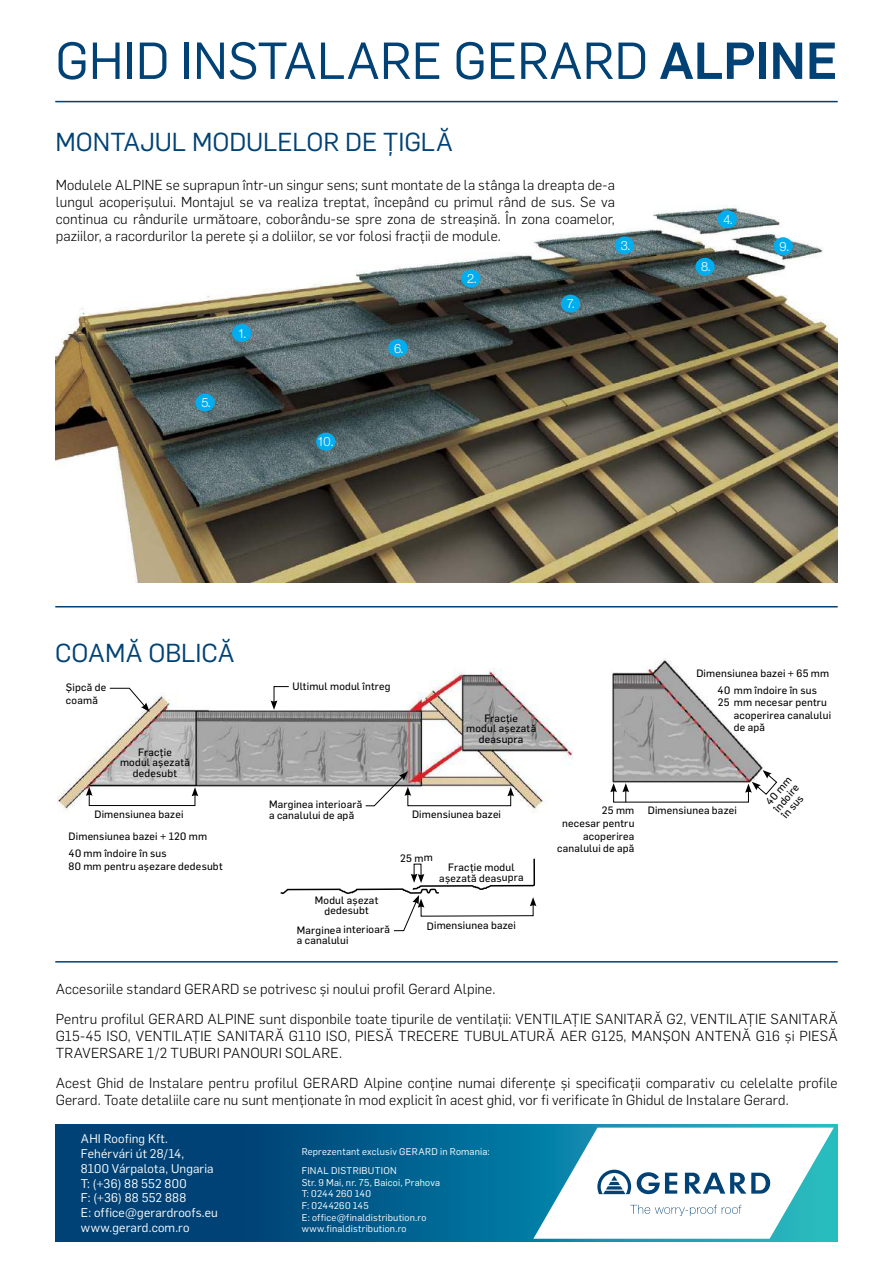
<style>
.page{position:relative;width:893px;height:1263px;background:#fff}
.page>*{position:absolute;margin:0;border:0;box-sizing:border-box;transform-origin:0 0}
.t1{font:51px "Flama";color:#004275}
.t2{font:25.5px "Flama";letter-spacing:-.005em;color:#004275}
.t3{font:300 14.25px/17.1px "Flama";letter-spacing:.01em;color:#000}
.t4{font:300 12.9px "Helvetica Neue LT Pro";color:#fff}
.t5{font:12.45px/14.9px "Flama";letter-spacing:.015em;color:#fff}
.t6{font:10.5px/10.5px "Flama Basic";letter-spacing:.02em;color:#000}
.t7{font:9.6px/11.6px "Flama";letter-spacing:.02em;color:#fff}
.s1{font-weight:500}
</style>
<div class="page">
<img style="left:57px;top:668px;width:515px;height:143px">
<hr style="left:55px;top:101px;width:783px;height:1px;background:#004275">
<hr style="left:55px;top:606px;width:783px;height:1px;background:#004275">
<hr style="left:55px;top:961px;width:783px;height:1px;background:#004275">
<img style="left:55px;top:206px;width:783px;height:377px">
<div style="left:232px;top:324px;width:19px;height:18px;background:#00aeef;border-radius:50%"></div>
<div style="left:461px;top:270px;width:19px;height:18px;background:#00aeef;border-radius:50%"></div>
<div style="left:615px;top:236px;width:19px;height:18px;background:#00aeef;border-radius:50%"></div>
<div style="left:717px;top:210px;width:20px;height:18px;background:#00aeef;border-radius:50%"></div>
<div style="left:196px;top:393px;width:19px;height:18px;background:#00aeef;border-radius:50%"></div>
<div style="left:388px;top:339px;width:20px;height:18px;background:#00aeef;border-radius:50%"></div>
<div style="left:561px;top:295px;width:19px;height:18px;background:#00aeef;border-radius:50%"></div>
<div style="left:695px;top:258px;width:20px;height:18px;background:#00aeef;border-radius:50%"></div>
<div style="left:773px;top:237px;width:20px;height:18px;background:#00aeef;border-radius:50%"></div>
<div style="left:316px;top:433px;width:19px;height:18px;background:#00aeef;border-radius:50%"></div>
<svg style="left:109px;top:687px;width:41px;height:25px"></svg>
<svg style="left:271px;top:686px;width:19px;height:24px"></svg>
<svg style="left:365px;top:771px;width:149px;height:35px"></svg>
<svg style="left:86px;top:787px;width:112px;height:19px"></svg>
<img style="left:612px;top:659px;width:151px;height:111px">
<svg style="left:610px;top:770px;width:167px;height:33px"></svg>
<svg style="left:280px;top:858px;width:256px;height:73px"></svg>
<svg style="left:55px;top:1124px;width:782px;height:118px;background:#015685"></svg>
<svg style="left:533px;top:1127px;width:301px;height:112px"></svg>
<h1 class="t1" style="left:55px;top:23px;width:784px">GHID INSTALARE GERARD <span class="s1">ALPINE</span></h1>
<h2 class="t2" style="left:55px;top:123px;width:399px">MONTAJUL MODULELOR DE ȚIGLĂ</h2>
<p class="t3" style="left:56px;top:175px;width:561px;text-align:justify">Modulele ALPINE se suprapun într-un singur sens; sunt montate de la stânga la dreapta de-a lungul acoperișului. Montajul se va realiza treptat, începând cu primul rând de sus. Se va continua cu rândurile următoare, coborându-se spre zona de streașină. În zona coamelor, paziilor, a racordurilor la perete și a doliilor, se vor folosi fracții de module.</p>
<p class="t4" style="left:621px;top:238px;width:11px">3.</p>
<p class="t4" style="left:201px;top:395px;width:11px">5.</p>
<p class="t4" style="left:238px;top:325px;width:10px">1.</p>
<p class="t4" style="left:317px;top:433px;width:19px">10.</p>
<p class="t4" style="left:394px;top:340px;width:11px">6.</p>
<p class="t4" style="left:467px;top:271px;width:12px">2.</p>
<p class="t4" style="left:567px;top:296px;width:10px">7.</p>
<p class="t4" style="left:723px;top:211px;width:11px">4.</p>
<p class="t4" style="left:701px;top:259px;width:11px">8.</p>
<p class="t4" style="left:779px;top:238px;width:12px">9.</p>
<h2 class="t2" style="left:55px;top:633px;width:181px">COAMĂ OBLICĂ</h2>
<p class="t6" style="left:66px;top:681px;width:42px;line-height:12.6px">Șipcă de coamă</p>
<p class="t6" style="left:292px;top:681px;width:100px">Ultimul modul întreg</p>
<p class="t6" style="left:466px;top:712px;width:71px;text-align:center">Fracție<br>modul așezată deasupra</p>
<p class="t6" style="left:718px;top:664px;width:113px;line-height:16.8px;text-indent:-21px">Dimensiunea bazei + 65 mm<br>40 mm îndoire în sus</p>
<p class="t6" style="left:734px;top:696px;width:99px;line-height:12.6px;text-indent:-16px">25 mm necesar pentru acoperirea canalului de apă</p>
<p class="t6" style="left:120px;top:746px;width:71px;text-align:center">Fracție<br>modul așezată dedesubt</p>
<p class="t6" style="left:269px;top:798px;width:95px">Marginea interioară a canalului de apă</p>
<p class="t6" style="left:648px;top:805px;width:91px">Dimensiunea bazei</p>
<p class="t6" style="left:557px;top:804px;width:79px;line-height:12.6px;text-align:right">25 mm<br>necesar pentru acoperirea canalului de apă</p>
<p class="t6" style="left:94px;top:808px;width:91px">Dimensiunea bazei</p>
<p class="t6" style="left:412px;top:808px;width:91px">Dimensiunea bazei</p>
<p class="t6" style="left:69px;top:827px;width:140px;line-height:16.8px">Dimensiunea bazei + 120 mm<br>40 mm îndoire în sus</p>
<p class="t6" style="left:69px;top:860px;width:156px">80 mm pentru așezare dedesubt</p>
<p class="t6" style="left:400px;top:852px;width:34px">25 mm</p>
<p class="t6" style="left:439px;top:861px;width:86px;text-align:center">Fracție modul așezată deasupra</p>
<p class="t6" style="left:315px;top:894px;width:65px;text-align:center">Modul așezat dedesubt</p>
<p class="t6" style="left:763px;top:799px;width:35px;rotate:-49deg">40 mm îndoire</p>
<p class="t6" style="left:779px;top:813px;width:29px;rotate:-49deg">în sus</p>
<p class="t6" style="left:427px;top:920px;width:91px">Dimensiunea bazei</p>
<p class="t6" style="left:297px;top:924px;width:95px">Marginea interioară a canalului</p>
<p class="t3" style="left:56px;top:973px;width:783px;line-height:29.8px">Accesoriile standard GERARD se potrivesc și noului profil Gerard Alpine.<br>Pentru profilul GERARD ALPINE sunt disponbile toate tipurile de ventilații: VENTILAȚIE SANITARĂ G2, VENTILAȚIE SANITARĂ</p>
<p class="t3" style="left:56px;top:1026px;width:783px">G15-45 ISO, VENTILAȚIE SANITARĂ G110 ISO, PIESĂ TRECERE TUBULATURĂ AER G125, MANȘON ANTENĂ G16 și PIESĂ<br>TRAVERSARE 1/2 TUBURI PANOURI SOLARE.</p>
<p class="t3" style="left:56px;top:1073px;width:783px">Acest Ghid de Instalare pentru profilul GERARD Alpine conține numai diferențe și specificații comparativ cu celelalte profile<br>Gerard. Toate detaliile care nu sunt menționate în mod explicit în acest ghid, vor fi verificate în Ghidul de Instalare Gerard.</p>
<p class="t5" style="left:81px;top:1130px;width:139px">AHI Roofing Kft.<br>Fehérvári út 28/14,<br>8100 Várpalota, Ungaria<br>T: (+36) 88 552 800<br>F: (+36) 88 552 888<br>E: office@gerardroofs.eu www.gerard.com.ro</p>
<p class="t7" style="left:302px;top:1141px;width:189px;line-height:19.4px">Reprezentant exclusiv GERARD in Romania:<br>FINAL DISTRIBUTION</p>
<p class="t7" style="left:302px;top:1176px;width:140px">Str. 9 Mai, nr. 75, Baicoi, Prahova<br>T: 0244 260 140<br>F: 0244260 145<br>E: office@finaldistribution.ro www.finaldistribution.ro</p>
</div>
